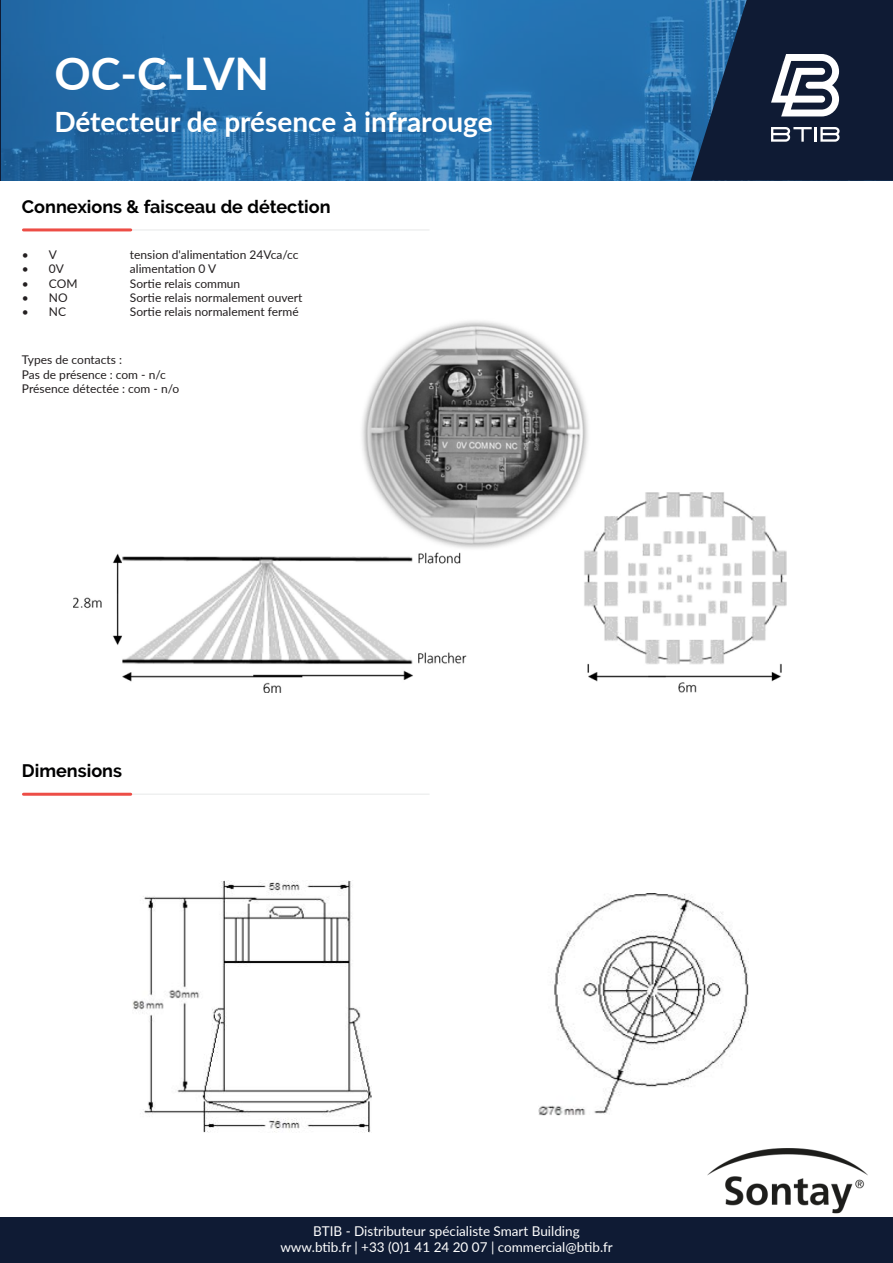
<style>
.page{position:relative;width:893px;height:1263px;background:#fff}
.page>*{position:absolute;margin:0;border:0;box-sizing:border-box;transform-origin:0 0}
.t1{font:700 45px "Lato";color:#fff}
.t2{font:700 28.05px "Lato";color:#fff}
.t3{font:700 18px "Raleway";color:#000001}
.t4{font:13.5px "Lato";color:#fff}
.t5{font:12px "Lato";color:#231f20}
</style>
<div class="page">
<svg style="left:1px;top:0;width:689px;height:181px;background:#2670ad"></svg>
<svg style="left:690px;top:0;width:203px;height:181px;background:#243854"></svg>
<hr style="left:0;top:0;width:1px;height:181px;background:#0f1b34">
<div style="left:1px;top:1217px;width:892px;height:46px;background:#0f1b34"></div>
<img style="left:0;top:1217px;width:1px;height:46px">
<img style="left:707px;top:1148px;width:161px;height:66px">
<hr style="left:25px;top:229px;width:404px;height:2px;background:#eff0f0">
<hr style="left:23px;top:228px;width:108px;height:3px;background:#ed4d46">
<img style="left:73px;top:321px;width:714px;height:371px">
<img style="left:539px;top:893px;width:210px;height:223px">
<img style="left:132px;top:880px;width:239px;height:252px">
<hr style="left:25px;top:793px;width:404px;height:2px;background:#eff0f0">
<hr style="left:23px;top:793px;width:108px;height:3px;background:#ed4d46">
<p class="t1" style="left:54px;top:41px;width:216px">OC-C-LVN</p>
<p class="t2" style="left:54px;top:101px;width:440px">Détecteur de présence à infrarouge</p>
<p class="t3" style="left:22px;top:196px;width:310px">Connexions &amp; faisceau de détection</p>
<p class="t5" style="left:22px;top:246px;width:37px">• V</p>
<p class="t5" style="left:130px;top:246px;width:170px">tension d'alimentation 24Vca/cc</p>
<p class="t5" style="left:22px;top:260px;width:44px">• 0V</p>
<p class="t5" style="left:130px;top:260px;width:88px">alimentation 0 V</p>
<p class="t5" style="left:22px;top:275px;width:57px">• COM</p>
<p class="t5" style="left:130px;top:275px;width:112px">Sortie relais commun</p>
<p class="t5" style="left:22px;top:289px;width:47px">• NO</p>
<p class="t5" style="left:130px;top:289px;width:174px">Sortie relais normalement ouvert</p>
<p class="t5" style="left:22px;top:303px;width:46px">• NC</p>
<p class="t5" style="left:130px;top:303px;width:170px">Sortie relais normalement fermé</p>
<p class="t5" style="left:22px;top:351px;width:102px">Types de contacts :</p>
<p class="t5" style="left:22px;top:366px;width:146px">Pas de présence : com - n/c</p>
<p class="t5" style="left:22px;top:380px;width:159px">Présence détectée : com - n/o</p>
<p class="t3" style="left:22px;top:760px;width:102px">Dimensions</p>
<p class="t4" style="left:313px;top:1221px;width:268px">BTIB - Distributeur spécialiste Smart Building</p>
<p class="t4" style="left:280px;top:1238px;width:334px">www.btib.fr | +33 (0)1 41 24 20 07 | commercial@btib.fr</p>
</div>
